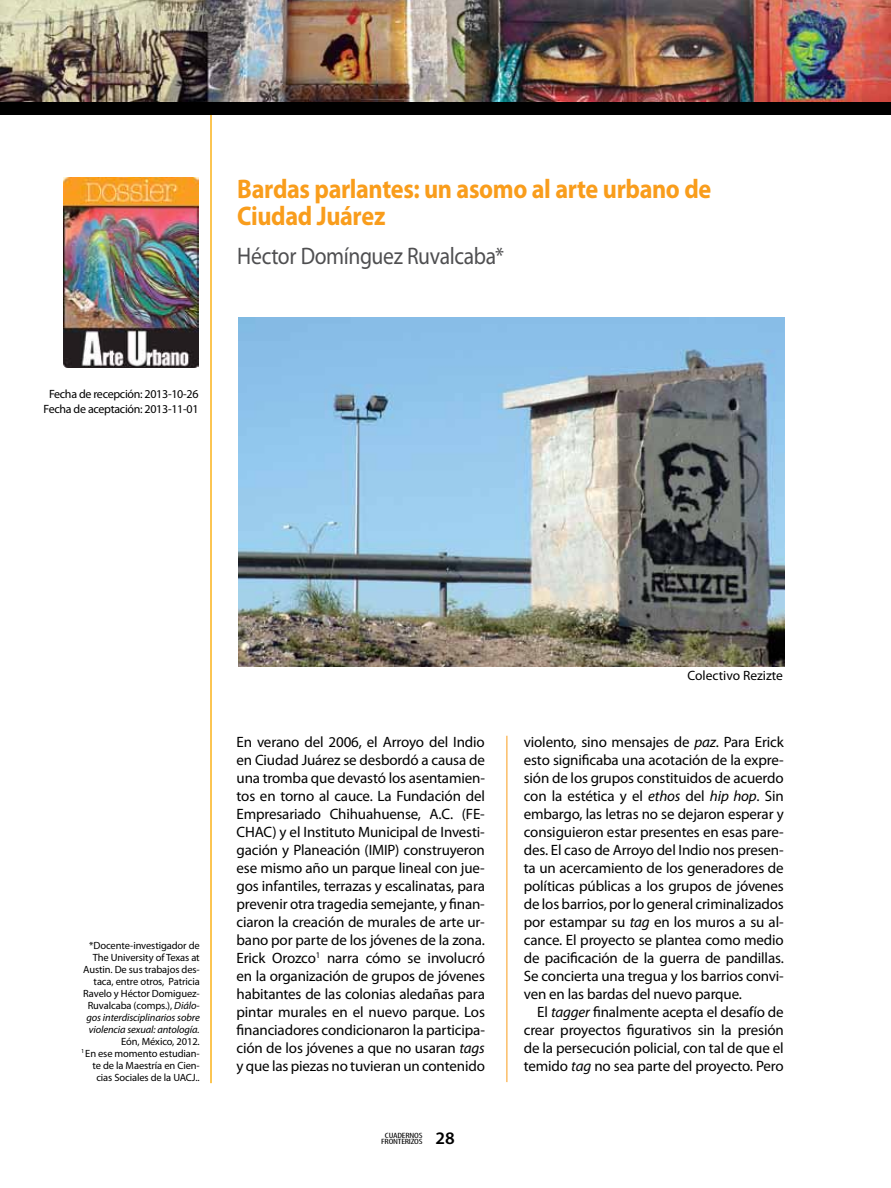
<style>
.page{position:relative;width:891px;height:1188px;background:#fff}
.page>*{position:absolute;margin:0;border:0;box-sizing:border-box;transform-origin:0 0}
.t1{font:700 27px/27px "Myriad Pro";letter-spacing:-.015em;color:#f99d1c;scale:.9 1}
.t2{font:24px "Myriad Pro";letter-spacing:-.015em;color:#4f4f51;scale:.9 1}
.t3{font:600 17.7px "Myriad Pro";color:#000}
.t4{font:15px/18px "Myriad Pro";letter-spacing:-.01em;color:#000;text-align:justify}
.t5{font:13.5px "Myriad Pro";color:#000}
.t6{font:12px/15px "Myriad Pro";letter-spacing:-.025em;color:#000;text-align:center}
.t7{font:10.5px/12px "Myriad Pro";letter-spacing:-.01em;color:#000;text-align:right}
.t8{font:condensed 7.65px/6px "Myriad Pro";letter-spacing:-.02em;color:#000;text-align:center;scale:1.37 1}
.s1{font-style:italic}
</style>
<div class="page">
<hr style="left:211px;top:108px;width:1px;height:975px;background:#f99d1c">
<img style="left:64px;top:177px;width:135px;height:190px">
<hr style="left:507px;top:736px;width:1px;height:346px;background:#f99d1c">
<img style="left:0;top:0;width:891px;height:102px">
<div style="left:0;top:102px;width:891px;height:13px;background:#000"></div>
<img style="left:239px;top:317px;width:545px;height:350px">
<h1 class="t1" style="left:237px;top:175px;width:528px">Bardas parlantes: un asomo al arte urbano de<br>Ciudad Juárez</h1>
<h2 class="t2" style="left:237px;top:242px;width:298px">Héctor Domínguez Ruvalcaba*</h2>
<p class="t6" style="left:44px;top:386px;width:156px">Fecha de recepción: 2013-10-26<br>Fecha de aceptación: 2013-11-01</p>
<p class="t7" style="left:83px;top:939px;width:118px">*Docente-investigador de<br>The University of Texas at<br>Austin. De sus trabajos des&shy;taca, entre otros, Patricia<br>Ravelo y Héctor Domiguez-<br>Ruvalcaba (comps.), <span class="s1">Diálo&shy;gos interdisciplinarios sobre violencia sexual: antología.</span></p>
<p class="t7" style="left:81px;top:1035px;width:120px">Eón, México, 2012.<br><sup>1</sup> En ese momento estudian&shy;te de la Maestría en Cien&shy;cias Sociales de la UACJ..</p>
<p class="t4" style="left:237px;top:733px;width:250px">En verano del 2006, el Arroyo del Indio en Ciudad Juárez se desbordó a causa de una tromba que devastó los asentamien&shy;tos en torno al cauce. La Fundación del Empresariado Chihuahuense, A.C. (FE-CHAC) y el Instituto Municipal de Investi&shy;gación y Planeación (IMIP) construyeron ese mismo año un parque lineal con jue&shy;gos infantiles, terrazas y escalinatas, para prevenir otra tragedia semejante, y finan&shy;ciaron la creación de murales de arte ur&shy;bano por parte de los jóvenes de la zona.<br>Erick Orozco<sup>1</sup> narra cómo se involucró en la organización de grupos de jóvenes habitantes de las colonias aledañas para pintar murales en el nuevo parque. Los financiadores condicionaron la participa&shy;ción de los jóvenes a que no usaran <span class="s1">tags </span>y que las piezas no tuvieran un contenido</p>
<p class="t8" style="left:381px;top:1132px;width:32px">CUADERNOS<br>FRONTERIZOS</p>
<p class="t3" style="left:435px;top:1127px;width:21px">28</p>
<p class="t5" style="left:688px;top:667px;width:97px">Colectivo Rezizte</p>
<p class="t4" style="left:524px;top:733px;width:262px">violento, sino mensajes de <span class="s1">paz</span>. Para Erick esto significaba una acotación de la expre&shy;sión de los grupos constituidos de acuerdo con la estética y el <span class="s1">ethos</span> del <span class="s1">hip hop</span>. Sin embargo, las letras no se dejaron esperar y consiguieron estar presentes en esas pare&shy;des. El caso de Arroyo del Indio nos presen&shy;ta un acercamiento de los generadores de políticas públicas a los grupos de jóvenes de los barrios, por lo general criminalizados por estampar su <span class="s1">tag</span> en los muros a su al&shy;cance. El proyecto se plantea como medio de pacificación de la guerra de pandillas.<br>Se concierta una tregua y los barrios convi&shy;ven en las bardas del nuevo parque.</p>
<p class="t4" style="left:524px;top:1003px;width:262px;text-indent:14px">El <span class="s1">tagger</span> finalmente acepta el desafío de crear proyectos figurativos sin la presión de la persecución policial, con tal de que el temido <span class="s1">tag</span> no sea parte del proyecto. Pero</p>
</div>
